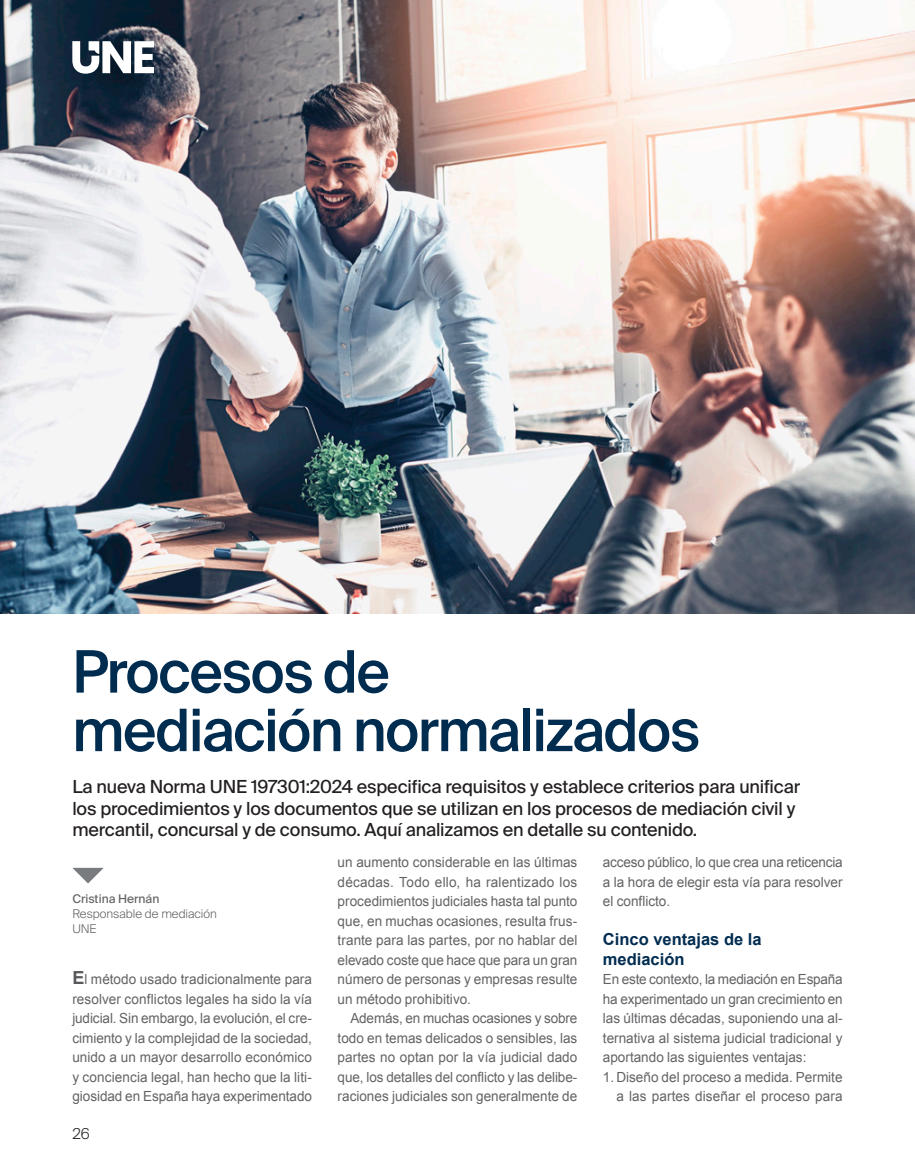
<style>
.page{position:relative;width:915px;height:1170px;background:#fff}
.page>*{position:absolute;margin:0;border:0;box-sizing:border-box;transform-origin:0 0}
.t1{font:500 58.5px/58.5px "Suisse Intl";letter-spacing:-.025em;color:#002c50}
.t2{font:18px/21.6px "Suisse Intl";letter-spacing:-.01em;color:#231f20}
.t3{font:700 16.5px/19.5px "Arial";color:#002c50}
.t4{font:300 15px "Suisse Intl";color:#231f20}
.t5{font:13.95px/19.5px "Arial";color:#636366;text-align:justify}
.t6{font:300 12px/15px "Suisse Intl";color:#636366}
.t7{font:12px "Suisse Intl";color:#636366}
.s1{font-weight:700;font-size:18px;color:#57585a}
</style>
<div class="page">
<img style="left:0;top:0;width:914px;height:613px">
<svg style="left:72px;top:867px;width:32px;height:16px"></svg>
<svg style="left:72px;top:41px;width:82px;height:33px"></svg>
<h1 class="t1" style="left:72px;top:643px;width:629px">Procesos de<br>mediación normalizados</h1>
<p class="t2" style="left:72px;top:776px;width:729px">La nueva Norma UNE 197301:2024 especifica requisitos y establece criterios para unificar los procedimientos y los documentos que se utilizan en los procesos de mediación civil y mercantil, concursal y de consumo. Aquí analizamos en detalle su contenido.</p>
<p class="t7" style="left:72px;top:891px;width:89px">Cristina Hernán</p>
<p class="t6" style="left:72px;top:906px;width:146px">Responsable de mediación<br>UNE</p>
<p class="t5" style="left:72px;top:969px;width:241px"><span class="s1">E</span>l método usado tradicionalmente para resolver conflictos legales ha sido la vía judicial. Sin embargo, la evolución, el cre&shy;cimiento y la complejidad de la sociedad, unido a un mayor desarrollo económico y conciencia legal, han hecho que la liti&shy;giosidad en España haya experimentado</p>
<p class="t4" style="left:72px;top:1124px;width:19px">26</p>
<p class="t5" style="left:337px;top:852px;width:241px">un aumento considerable en las últimas décadas. Todo ello, ha ralentizado los procedimientos judiciales hasta tal punto que, en muchas ocasiones, resulta frus&shy;trante para las partes, por no hablar del elevado coste que hace que para un gran número de personas y empresas resulte un método prohibitivo.</p>
<p class="t5" style="left:337px;top:1008px;width:241px;text-indent:13px">Además, en muchas ocasiones y sobre todo en temas delicados o sensibles, las partes no optan por la vía judicial dado que, los detalles del conflicto y las delibe&shy;raciones judiciales son generalmente de</p>
<p class="t5" style="left:602px;top:852px;width:241px">acceso público, lo que crea una reticencia a la hora de elegir esta vía para resolver el conflicto.</p>
<p class="t3" style="left:602px;top:930px;width:160px">Cinco ventajas de la mediación</p>
<p class="t5" style="left:602px;top:969px;width:241px">En este contexto, la mediación en España ha experimentado un gran crecimiento en las últimas décadas, suponiendo una al&shy;ternativa al sistema judicial tradicional y aportando las siguientes ventajas:</p>
<p class="t5" style="left:602px;top:1067px;width:241px;text-align:right">1. Diseño del proceso a medida. Permite a las partes diseñar el proceso para</p>
</div>
